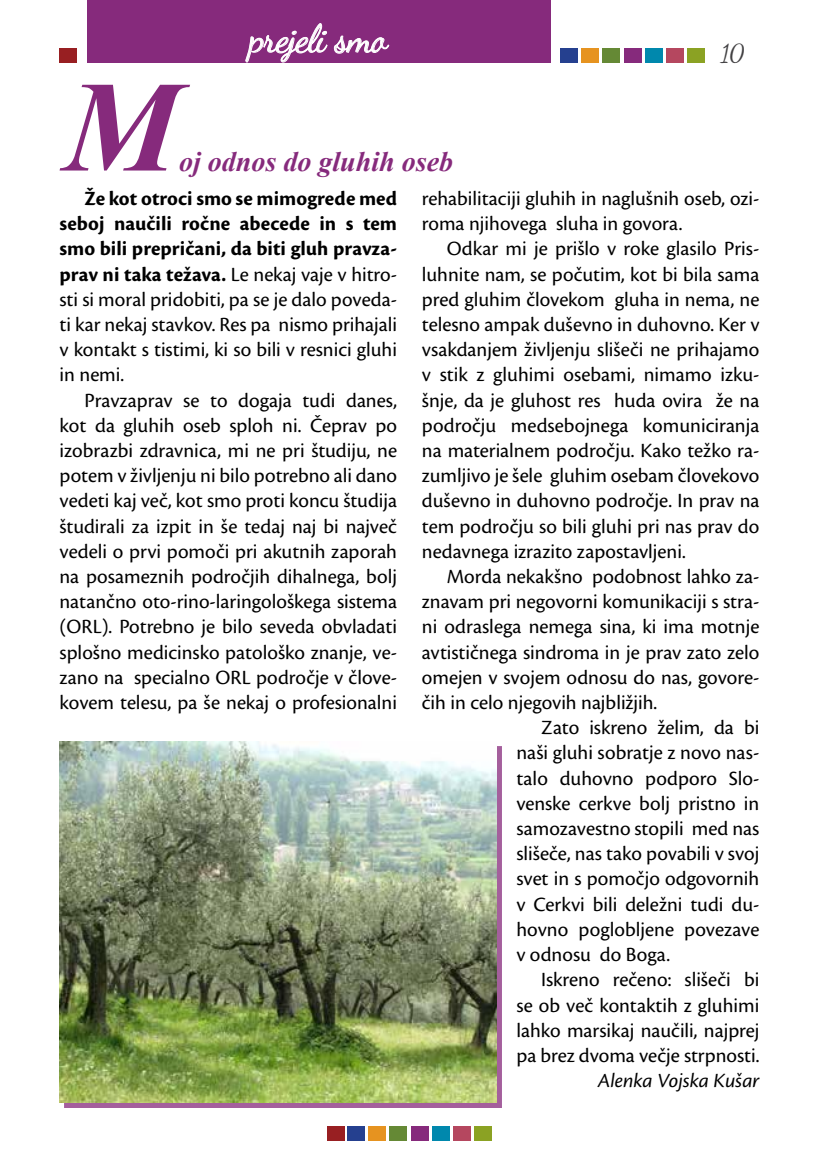
<style>
.page{position:relative;width:819px;height:1166px;background:#fff}
.page>*{position:absolute;margin:0;border:0;box-sizing:border-box;transform-origin:0 0}
.t1{font:italic 700 129.5px "Times New Roman";color:#862a7c}
.t2{font:38.5px "Dancing Script OT";letter-spacing:-.02em;color:#fff}
.t3{font:italic 700 28px "Times New Roman";color:#862a7c}
.t4{font:24.5px "Dancing Script OT";color:#414042}
.t5{font:21px/25.2px "Cronos Pro";color:#000;text-align:justify}
.t6{font:italic 21px "Cronos Pro";letter-spacing:-.005em;color:#000}
.s1{font-weight:700}
</style>
<div class="page">
<div style="left:581px;top:48px;width:17px;height:15px;background:#e69320"></div>
<div style="left:602px;top:48px;width:17px;height:15px;background:#658935"></div>
<div style="left:560px;top:48px;width:17px;height:15px;background:#25408f"></div>
<div style="left:624px;top:48px;width:17px;height:15px;background:#862a7c"></div>
<div style="left:645px;top:48px;width:17px;height:15px;background:#0088ad"></div>
<div style="left:666px;top:48px;width:17px;height:15px;background:#b5475f"></div>
<div style="left:687px;top:48px;width:17px;height:15px;background:#8ba223"></div>
<div style="left:60px;top:48px;width:17px;height:15px;background:#981f22"></div>
<div style="left:347px;top:1125px;width:17px;height:15px;background:#25408f"></div>
<div style="left:368px;top:1125px;width:17px;height:15px;background:#e69320"></div>
<div style="left:327px;top:1125px;width:17px;height:15px;background:#981f22"></div>
<div style="left:389px;top:1125px;width:18px;height:15px;background:#658935"></div>
<div style="left:411px;top:1125px;width:17px;height:15px;background:#862a7c"></div>
<div style="left:432px;top:1125px;width:17px;height:15px;background:#0088ad"></div>
<div style="left:453px;top:1125px;width:17px;height:15px;background:#b5475f"></div>
<div style="left:475px;top:1125px;width:17px;height:15px;background:#8ba223"></div>
<div style="left:87px;top:0;width:464px;height:63px;background:#862a7c"></div>
<svg style="left:245px;top:23px;width:145px;height:40px"></svg>
<div style="left:64px;top:746px;width:437px;height:362px;background:#862a7c;opacity:.75"></div>
<img style="left:60px;top:741px;width:436px;height:362px">
<h2 class="t2" style="left:250px;top:16px;width:139px">prejeli smo</h2>
<p class="t4" style="left:719px;top:39px;width:27px">10</p>
<h1 class="t1" style="left:64px;top:37px;width:117px">M</h1>
<h3 class="t3" style="left:179px;top:142px;width:275px">oj odnos do gluhih oseb</h3>
<p class="t5" style="left:60px;top:186px;width:339px;text-indent:25px"><span class="s1">Že kot otroci smo se mimogrede med seboj naučili ročne abecede in s tem smo bili prepričani, da biti gluh pravza&shy;prav ni taka težava.</span> Le nekaj vaje v hitro&shy;sti si moral pridobiti, pa se je dalo poveda&shy;ti kar nekaj stavkov. Res pa nismo prihajali v kontakt s tistimi, ki so bili v resnici gluhi in nemi.</p>
<p class="t5" style="left:60px;top:387px;width:339px;text-indent:25px">Pravzaprav se to dogaja tudi danes, kot da gluhih oseb sploh ni. Čeprav po izobrazbi zdravnica, mi ne pri študiju, ne potem v življenju ni bilo potrebno ali dano vedeti kaj več, kot smo proti koncu študija študirali za izpit in še tedaj naj bi največ vedeli o prvi pomoči pri akutnih zaporah na posameznih področjih dihalnega, bolj natančno oto-rino-laringološkega sistema (ORL). Potrebno je bilo seveda obvladati splošno medicinsko patološko znanje, ve&shy;zano na specialno ORL področje v člove&shy;kovem telesu, pa še nekaj o profesionalni</p>
<p class="t5" style="left:422px;top:186px;width:339px">rehabilitaciji gluhih in naglušnih oseb, ozi&shy;roma njihovega sluha in govora.</p>
<p class="t5" style="left:422px;top:236px;width:339px;text-indent:25px">Odkar mi je prišlo v roke glasilo Pris&shy;luhnite nam, se počutim, kot bi bila sama pred gluhim človekom gluha in nema, ne telesno ampak duševno in duhovno. Ker v vsakdanjem življenju slišeči ne prihajamo v stik z gluhimi osebami, nimamo izku&shy;šnje, da je gluhost res huda ovira že na področju medsebojnega komuniciranja na materialnem področju. Kako težko ra&shy;zumljivo je šele gluhim osebam človekovo duševno in duhovno področje. In prav na tem področju so bili gluhi pri nas prav do nedavnega izrazito zapostavljeni.</p>
<p class="t5" style="left:446px;top:564px;width:314px">Morda nekakšno podobnost lahko za-</p>
<p class="t5" style="left:422px;top:589px;width:339px">znavam pri negovorni komunikaciji s stra-</p>
<p class="t5" style="left:422px;top:614px;width:339px">ni odraslega nemega sina, ki ima motnje</p>
<p class="t5" style="left:422px;top:639px;width:339px">avtističnega sindroma in je prav zato zelo</p>
<p class="t5" style="left:422px;top:665px;width:339px">omejen v svojem odnosu do nas, govore-</p>
<p class="t5" style="left:422px;top:690px;width:237px">čih in celo njegovih najbližjih.</p>
<p class="t5" style="left:541px;top:715px;width:220px">Zato iskreno želim, da bi</p>
<p class="t5" style="left:516px;top:740px;width:244px">naši gluhi sobratje z novo nas-</p>
<p class="t5" style="left:516px;top:765px;width:244px">talo duhovno podporo Slo-</p>
<p class="t5" style="left:516px;top:791px;width:244px">venske cerkve bolj pristno in</p>
<p class="t5" style="left:516px;top:816px;width:244px">samozavestno stopili med nas</p>
<p class="t5" style="left:516px;top:841px;width:244px">slišeče, nas tako povabili v svoj</p>
<p class="t5" style="left:516px;top:866px;width:244px">svet in s pomočjo odgovornih</p>
<p class="t5" style="left:516px;top:891px;width:244px">v Cerkvi bili deležni tudi du-</p>
<p class="t5" style="left:516px;top:917px;width:244px">hovno poglobljene povezave</p>
<p class="t5" style="left:516px;top:942px;width:155px">v odnosu do Boga.</p>
<p class="t5" style="left:541px;top:967px;width:220px">Iskreno rečeno: slišeči bi</p>
<p class="t5" style="left:516px;top:992px;width:244px">se ob več kontaktih z gluhimi</p>
<p class="t5" style="left:516px;top:1017px;width:244px">lahko marsikaj naučili, najprej</p>
<p class="t5" style="left:516px;top:1043px;width:244px">pa brez dvoma večje strpnosti.</p>
<p class="t6" style="left:597px;top:1068px;width:163px">Alenka Vojska Kušar</p>
</div>
